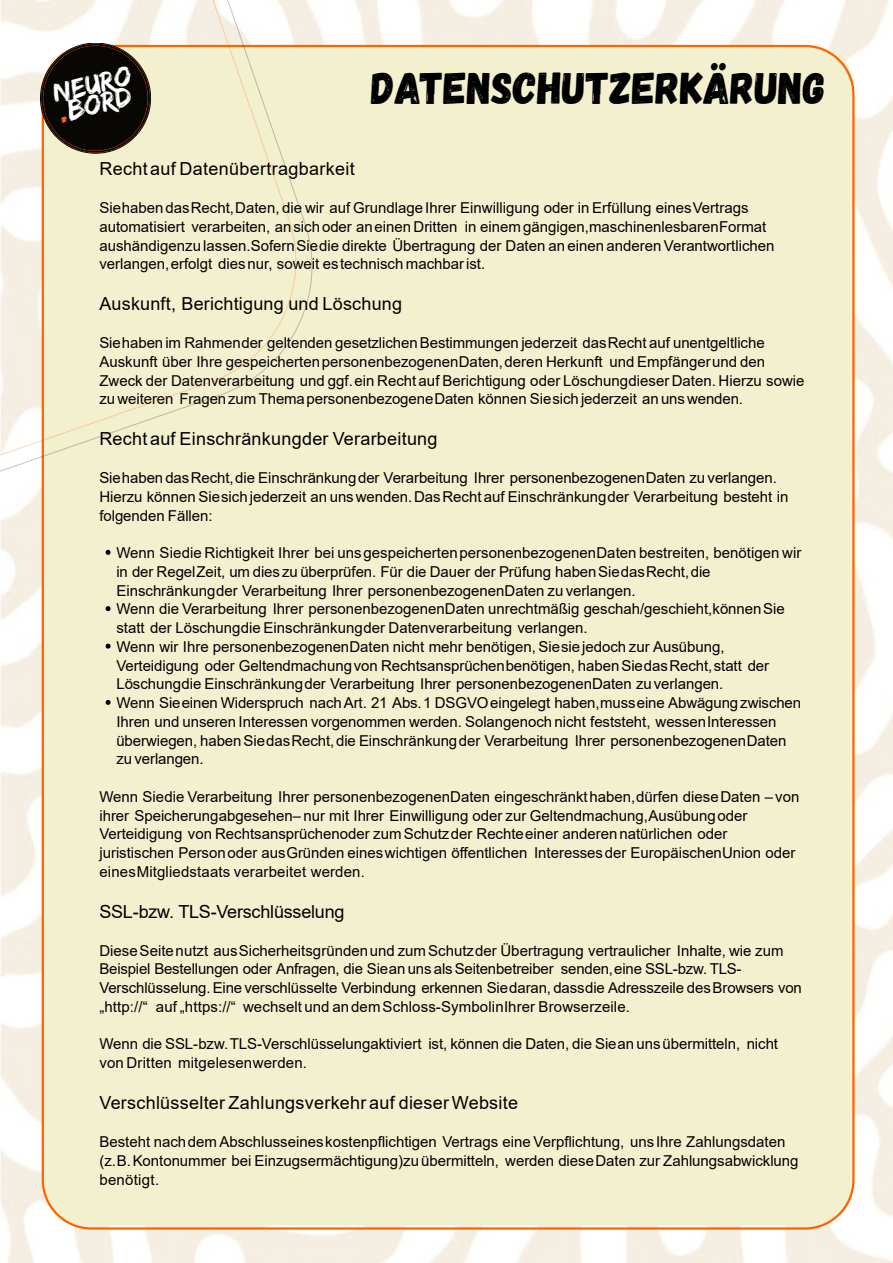
<style>
.page{position:relative;width:893px;height:1263px;background:#fff}
.page>*{position:absolute;margin:0;border:0;box-sizing:border-box;transform-origin:0 0}
.t1{font:45px "Gagalin";color:#000}
.t2{font:29.1px "Edo SZ";color:#fff}
.t3{font:18px "Arial";letter-spacing:.015em;color:#000}
.t4{font:18px "Arial";letter-spacing:-.01em;color:#000}
.t5{font:15px/18.8px "Arial";color:#000}
.s1{color:#f26421}
</style>
<div class="page">
<img style="left:0;top:0;width:893px;height:1263px">
<div style="left:43px;top:46px;width:810px;height:1179px;background:#f3f0d0;border-radius:41px"></div>
<svg style="left:106px;top:550px;width:5px;height:5px"></svg>
<svg style="left:106px;top:606px;width:5px;height:5px"></svg>
<svg style="left:106px;top:644px;width:5px;height:5px"></svg>
<svg style="left:106px;top:700px;width:5px;height:5px"></svg>
<svg style="left:0;top:0;width:330px;height:510px"></svg>
<svg style="left:0;top:0;width:313px;height:491px"></svg>
<svg style="left:41px;top:43px;width:110px;height:110px"></svg>
<h2 class="t2" style="left:51px;top:83px;width:81px;rotate:-14deg">NEURO</h2>
<h2 class="t2" style="left:56px;top:102px;width:76px;rotate:-14deg"><span class="s1">.</span>BORD</h2>
<h1 class="t1" style="left:371px;top:62px;width:456px">DATENSCHUTZERKÄRUNG</h1>
<p class="t3" style="left:99px;top:162px;width:257px">Recht auf Datenübertragbarkeit</p>
<p class="t5" style="left:99px;top:200px;width:677px">Sie haben das Recht, Daten, die wir auf Grundlage Ihrer Einwilligung oder in Erfüllung eines Vertrags automatisiert verarbeiten, an sich oder an einen Dritten in einem gängigen, maschinenlesbaren Format aushändigen zu lassen. Sofern Sie die direkte Übertragung der Daten an einen anderen Verantwortlichen verlangen, erfolgt dies nur, soweit es technisch machbar ist.</p>
<p class="t3" style="left:99px;top:297px;width:304px">Auskunft, Berichtigung und Löschung</p>
<p class="t5" style="left:99px;top:335px;width:707px">Sie haben im Rahmen der geltenden gesetzlichen Bestimmungen jederzeit das Recht auf unentgeltliche Auskunft über Ihre gespeicherten personenbezogenen Daten, deren Herkunft und Empfänger und den Zweck der Datenverarbeitung und ggf. ein Recht auf Berichtigung oder Löschung dieser Daten. Hierzu sowie zu weiteren Fragen zum Thema personenbezogene Daten können Sie sich jederzeit an uns wenden.</p>
<p class="t3" style="left:99px;top:432px;width:340px">Recht auf Einschränkung der Verarbeitung</p>
<p class="t5" style="left:99px;top:470px;width:690px">Sie haben das Recht, die Einschränkung der Verarbeitung Ihrer personenbezogenen Daten zu verlangen.<br>Hierzu können Sie sich jederzeit an uns wenden. Das Recht auf Einschränkung der Verarbeitung besteht in folgenden Fällen:</p>
<p class="t5" style="left:116px;top:545px;width:686px">Wenn Sie die Richtigkeit Ihrer bei uns gespeicherten personenbezogenen Daten bestreiten, benötigen wir in der Regel Zeit, um dies zu überprüfen. Für die Dauer der Prüfung haben Sie das Recht, die Einschränkung der Verarbeitung Ihrer personenbezogenen Daten zu verlangen.<br>Wenn die Verarbeitung Ihrer personenbezogenen Daten unrechtmäßig geschah/geschieht, können Sie statt der Löschung die Einschränkung der Datenverarbeitung verlangen.<br>Wenn wir Ihre personenbezogenen Daten nicht mehr benötigen, Sie sie jedoch zur Ausübung, Verteidigung oder Geltendmachung von Rechtsansprüchen benötigen, haben Sie das Recht, statt der Löschung die Einschränkung der Verarbeitung Ihrer personenbezogenen Daten zu verlangen.<br>Wenn Sie einen Widerspruch nach Art. 21 Abs. 1 DSGVO eingelegt haben, muss eine Abwägung zwischen Ihren und unseren Interessen vorgenommen werden. Solange noch nicht feststeht, wessen Interessen überwiegen, haben Sie das Recht, die Einschränkung der Verarbeitung Ihrer personenbezogenen Daten zu verlangen.</p>
<p class="t5" style="left:99px;top:789px;width:701px">Wenn Sie die Verarbeitung Ihrer personenbezogenen Daten eingeschränkt haben, dürfen diese Daten – von ihrer Speicherung abgesehen – nur mit Ihrer Einwilligung oder zur Geltendmachung, Ausübung oder Verteidigung von Rechtsansprüchen oder zum Schutz der Rechte einer anderen natürlichen oder juristischen Person oder aus Gründen eines wichtigen öffentlichen Interesses der Europäischen Union oder eines Mitgliedstaats verarbeitet werden.</p>
<p class="t4" style="left:99px;top:904px;width:247px">SSL- bzw. TLS-Verschlüsselung</p>
<p class="t5" style="left:99px;top:942px;width:704px">Diese Seite nutzt aus Sicherheitsgründen und zum Schutz der Übertragung vertraulicher Inhalte, wie zum Beispiel Bestellungen oder Anfragen, die Sie an uns als Seitenbetreiber senden, eine SSL- bzw. TLS-Verschlüsselung. Eine verschlüsselte Verbindung erkennen Sie daran, dass die Adresszeile des Browsers von „http://“ auf „https://“ wechselt und an dem Schloss-Symbol in Ihrer Browserzeile.</p>
<p class="t5" style="left:99px;top:1036px;width:680px">Wenn die SSL- bzw. TLS-Verschlüsselung aktiviert ist, können die Daten, die Sie an uns übermitteln, nicht von Dritten mitgelesen werden.</p>
<p class="t3" style="left:99px;top:1096px;width:420px">Verschlüsselter Zahlungsverkehr auf dieser Website</p>
<p class="t5" style="left:99px;top:1134px;width:701px">Besteht nach dem Abschluss eines kostenpflichtigen Vertrags eine Verpflichtung, uns Ihre Zahlungsdaten (z. B. Kontonummer bei Einzugsermächtigung) zu übermitteln, werden diese Daten zur Zahlungsabwicklung benötigt.</p>
</div>
